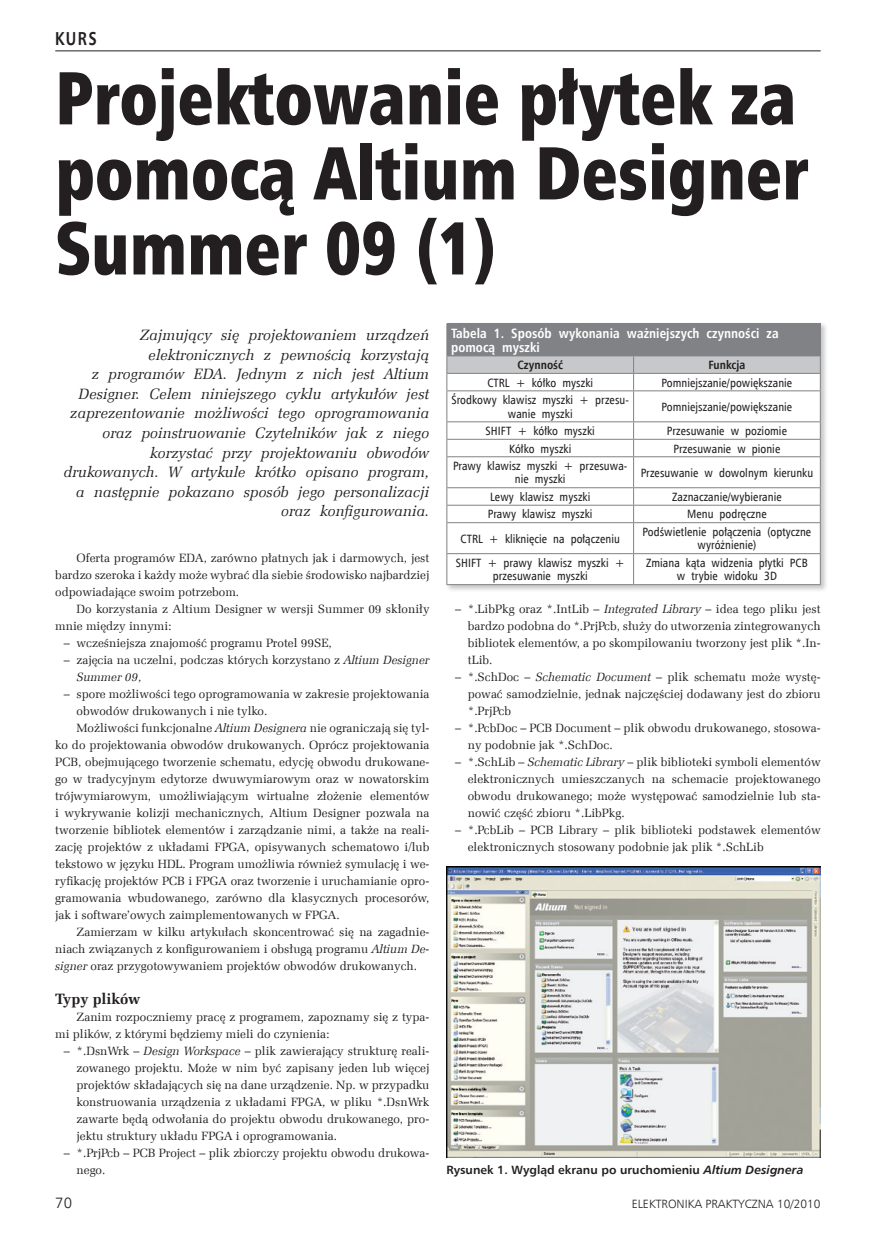
<style>
.page{position:relative;width:893px;height:1234px;background:#fff}
.page>*{position:absolute;margin:0;border:0;box-sizing:border-box;transform-origin:0 0}
._9_Tytul{font:75px/75px "Humnst 777 X Blk Cn EU";color:#231f20;scale:.9 1}
.t1{font:700 18.75px "Humnst 777 EU";color:#231f20;scale:.8 1}
._2_Lead{font:italic 15px/19.5px "Zapf Ellipt EU";letter-spacing:.005em;color:#231f20;text-align:right}
._3_Srodtytul{font:700 15px "Zapf Ellipt EU";color:#231f20}
.t2{font:15px "Humnst 777 Lt EU";color:#231f20}
._8_Tabela_Tytul{font:700 13.5px/13.5px "Humnst 777 Cn EU";letter-spacing:.005em;color:#fff}
._1_Body{font:12px/17px "Zapf Ellipt EU";color:#231f20;text-align:justify}
._7_Tabela{font:12px/13.5px "Humnst 777 Cn EU";letter-spacing:.005em;color:#231f20;text-align:center}
._4_Podpis{font:700 12px "Humnst 777 EU";color:#231f20}
.t3{font:12px "Humnst 777 Lt EU";color:#231f20}
._7_Tabela-2{font:700 12px "Humnst 777 Cn EU";letter-spacing:.005em;color:#231f20}
.s1{font-style:italic}
</style>
<div class="page">
<hr style="left:55px;top:51px;width:766px;height:1px;background:#231f20">
<div style="left:445px;top:321px;width:383px;height:271px;background:#231f20;opacity:.25"></div>
<div style="left:447px;top:324px;width:373px;height:32px;background:#808285"></div>
<svg style="left:447px;top:391px;width:373px;height:193px"></svg>
<hr style="left:446px;top:323px;width:188px;height:1px;background:#808285">
<hr style="left:446px;top:324px;width:1px;height:31px;background:#808285">
<hr style="left:634px;top:323px;width:187px;height:1px;background:#808285">
<hr style="left:820px;top:324px;width:1px;height:31px;background:#808285">
<hr style="left:446px;top:355px;width:188px;height:1px;background:#808285">
<hr style="left:634px;top:355px;width:187px;height:1px;background:#808285">
<svg style="left:446px;top:356px;width:375px;height:34px"></svg>
<hr style="left:446px;top:390px;width:188px;height:1px;background:#808285">
<hr style="left:446px;top:391px;width:1px;height:30px;background:#808285">
<hr style="left:634px;top:390px;width:187px;height:1px;background:#808285">
<hr style="left:633px;top:391px;width:1px;height:30px;background:#808285">
<hr style="left:820px;top:391px;width:1px;height:30px;background:#808285">
<hr style="left:446px;top:421px;width:188px;height:1px;background:#808285">
<hr style="left:634px;top:421px;width:187px;height:1px;background:#808285">
<hr style="left:446px;top:439px;width:188px;height:1px;background:#808285">
<svg style="left:446px;top:422px;width:1px;height:34px"></svg>
<hr style="left:634px;top:439px;width:187px;height:1px;background:#808285">
<svg style="left:633px;top:422px;width:1px;height:34px"></svg>
<svg style="left:820px;top:422px;width:1px;height:34px"></svg>
<hr style="left:446px;top:456px;width:188px;height:1px;background:#808285">
<hr style="left:446px;top:457px;width:1px;height:30px;background:#808285">
<hr style="left:634px;top:456px;width:187px;height:1px;background:#808285">
<hr style="left:633px;top:457px;width:1px;height:30px;background:#808285">
<hr style="left:820px;top:457px;width:1px;height:30px;background:#808285">
<hr style="left:446px;top:487px;width:188px;height:1px;background:#808285">
<hr style="left:634px;top:487px;width:187px;height:1px;background:#808285">
<hr style="left:446px;top:504px;width:188px;height:1px;background:#808285">
<svg style="left:446px;top:488px;width:1px;height:34px"></svg>
<hr style="left:634px;top:504px;width:187px;height:1px;background:#808285">
<svg style="left:633px;top:488px;width:1px;height:34px"></svg>
<svg style="left:820px;top:488px;width:1px;height:34px"></svg>
<hr style="left:446px;top:522px;width:188px;height:1px;background:#808285">
<hr style="left:446px;top:523px;width:1px;height:30px;background:#808285">
<hr style="left:634px;top:522px;width:187px;height:1px;background:#808285">
<hr style="left:633px;top:523px;width:1px;height:30px;background:#808285">
<hr style="left:820px;top:523px;width:1px;height:30px;background:#808285">
<hr style="left:446px;top:553px;width:188px;height:1px;background:#808285">
<hr style="left:446px;top:554px;width:1px;height:30px;background:#808285">
<hr style="left:634px;top:553px;width:187px;height:1px;background:#808285">
<hr style="left:633px;top:554px;width:1px;height:30px;background:#808285">
<hr style="left:820px;top:554px;width:1px;height:30px;background:#808285">
<hr style="left:446px;top:584px;width:188px;height:1px;background:#808285">
<hr style="left:634px;top:584px;width:187px;height:1px;background:#808285">
<img style="left:446px;top:866px;width:375px;height:291px">
<p class="t1" style="left:55px;top:27px;width:53px">KURS</p>
<p class="_9_Tytul" style="left:55px;top:61px;width:838px">Projektowanie płytek za pomocą Altium Designer<br>Summer 09 (1)</p>
<p class="_2_Lead" style="left:64px;top:326px;width:367px">Zajmujący się projektowaniem urządzeń elektronicznych z pewnością korzystają<br>z programów EDA. Jednym z nich jest Altium Designer. Celem niniejszego cyklu artykułów jest zaprezentowanie możliwości tego oprogramowania oraz poinstruowanie Czytelników jak z niego korzystać przy projektowaniu obwodów drukowanych. W artykule krótko opisano program, a następnie pokazano sposób jego personalizacji oraz konfigurowania.</p>
<p class="_1_Body" style="left:55px;top:549px;width:376px;text-indent:21px">Oferta programów EDA, zarówno płatnych jak i darmowych, jest bardzo szeroka i każdy może wybrać dla siebie środowisko najbardziej odpowiadające swoim potrzebom.</p>
<p class="_1_Body" style="left:55px;top:600px;width:376px;text-indent:21px">Do korzystania z Altium Designer w wersji Summer 09 skłoniły mnie między innymi:</p>
<p class="_1_Body" style="left:64px;top:634px;width:270px">– wcześniejsza znajomość programu Protel 99SE,</p>
<p class="_1_Body" style="left:77px;top:651px;width:354px;text-indent:-13px">– zajęcia na uczelni, podczas których korzystano z <span class="s1">Altium Designer<br>Summer 09</span>,</p>
<p class="_1_Body" style="left:77px;top:685px;width:354px;text-indent:-13px">– spore możliwości tego oprogramowania w zakresie projektowania obwodów drukowanych i nie tylko.</p>
<p class="_1_Body" style="left:55px;top:719px;width:376px;text-indent:21px">Możliwości funkcjonalne <span class="s1">Altium Designera</span> nie ograniczają się tyl&shy;ko do projektowania obwodów drukowanych. Oprócz projektowania PCB, obejmującego tworzenie schematu, edycję obwodu drukowane&shy;go w tradycyjnym edytorze dwuwymiarowym oraz w nowatorskim trójwymiarowym, umożliwiającym wirtualne złożenie elementów i wykrywanie kolizji mechanicznych, Altium Designer pozwala na tworzenie bibliotek elementów i zarządzanie nimi, a także na reali&shy;zację projektów z układami FPGA, opisywanych schematowo i/lub tekstowo w języku HDL. Program umożliwia również symulację i we&shy;ryfikację projektów PCB i FPGA oraz tworzenie i uruchamianie opro&shy;gramowania wbudowanego, zarówno dla klasycznych procesorów, jak i software’owych zaimplementowanych w FPGA.</p>
<p class="_1_Body" style="left:55px;top:923px;width:376px;text-indent:21px">Zamierzam w kilku artykułach skoncentrować się na zagadnie&shy;niach związanych z konfigurowaniem i obsługą programu <span class="s1">Altium De&shy;signer</span> oraz przygotowywaniem projektów obwodów drukowanych.</p>
<p class="_3_Srodtytul" style="left:55px;top:989px;width:87px">Typy plików</p>
<p class="_1_Body" style="left:55px;top:1008px;width:376px;text-indent:21px">Zanim rozpoczniemy pracę z programem, zapoznamy się z typa&shy;mi plików, z którymi będziemy mieli do czynienia:</p>
<p class="_1_Body" style="left:77px;top:1042px;width:354px;text-indent:-13px">– *.DsnWrk – <span class="s1">Design Workspace</span> – plik zawierający strukturę reali&shy;zowanego projektu. Może w nim być zapisany jeden lub więcej projektów składających się na dane urządzenie. Np. w przypadku konstruowania urządzenia z układami FPGA, w pliku *.DsnWrk zawarte będą odwołania do projektu obwodu drukowanego, pro&shy;jektu struktury układu FPGA i oprogramowania.</p>
<p class="_1_Body" style="left:77px;top:1144px;width:354px;text-indent:-13px">– *.PrjPcb – PCB Project – plik zbiorczy projektu obwodu drukowa&shy;nego.</p>
<p class="_8_Tabela_Tytul" style="left:451px;top:326px;width:329px">Tabela 1. Sposób wykonania ważniejszych czynności za pomocą myszki</p>
<p class="_7_Tabela-2" style="left:517px;top:357px;width:47px">Czynność</p>
<p class="_7_Tabela-2" style="left:708px;top:357px;width:39px">Funkcja</p>
<p class="_7_Tabela" style="left:487px;top:375px;width:107px">CTRL + kółko myszki</p>
<p class="_7_Tabela" style="left:662px;top:375px;width:132px">Pomniejszanie/powiększanie</p>
<p class="_7_Tabela" style="left:451px;top:393px;width:179px">Środkowy klawisz myszki + przesu&shy;wanie myszki</p>
<p class="_7_Tabela" style="left:662px;top:400px;width:132px">Pomniejszanie/powiększanie</p>
<p class="_7_Tabela" style="left:486px;top:424px;width:111px">SHIFT + kółko myszki</p>
<p class="_7_Tabela" style="left:667px;top:424px;width:122px">Przesuwanie w poziomie</p>
<p class="_7_Tabela" style="left:509px;top:441px;width:64px">Kółko myszki</p>
<p class="_7_Tabela" style="left:674px;top:441px;width:108px">Przesuwanie w pionie</p>
<p class="_7_Tabela" style="left:453px;top:459px;width:176px">Prawy klawisz myszki + przesuwa&shy;nie myszki</p>
<p class="_7_Tabela" style="left:641px;top:465px;width:174px">Przesuwanie w dowolnym kierunku</p>
<p class="_7_Tabela" style="left:490px;top:490px;width:102px">Lewy klawisz myszki</p>
<p class="_7_Tabela" style="left:672px;top:490px;width:111px">Zaznaczanie/wybieranie</p>
<p class="_7_Tabela" style="left:488px;top:507px;width:106px">Prawy klawisz myszki</p>
<p class="_7_Tabela" style="left:687px;top:507px;width:81px">Menu podręczne</p>
<p class="_7_Tabela" style="left:461px;top:531px;width:161px">CTRL + kliknięcie na połączeniu</p>
<p class="_7_Tabela" style="left:643px;top:525px;width:170px">Podświetlenie połączenia (optyczne wyróżnienie)</p>
<p class="_7_Tabela" style="left:456px;top:555px;width:170px">SHIFT + prawy klawisz myszki + przesuwanie myszki</p>
<p class="_7_Tabela" style="left:646px;top:555px;width:163px">Zmiana kąta widzenia płytki PCB w trybie widoku 3D</p>
<p class="_1_Body" style="left:468px;top:600px;width:354px;text-indent:-13px">– *.LibPkg oraz *.IntLib – <span class="s1">Integrated Library</span> – idea tego pliku jest bardzo podobna do *.PrjPcb, służy do utworzenia zintegrowanych bibliotek elementów, a po skompilowaniu tworzony jest plik *.In&shy;tLib.</p>
<p class="_1_Body" style="left:468px;top:668px;width:354px;text-indent:-13px">– *.SchDoc – <span class="s1">Schematic Document</span> – plik schematu może wystę&shy;pować samodzielnie, jednak najczęściej dodawany jest do zbioru *.PrjPcb</p>
<p class="_1_Body" style="left:468px;top:719px;width:354px;text-indent:-13px">– *.PcbDoc – PCB Document – plik obwodu drukowanego, stosowa&shy;ny podobnie jak *.SchDoc.</p>
<p class="_1_Body" style="left:468px;top:753px;width:354px;text-indent:-13px">– *.SchLib – <span class="s1">Schematic Library</span> – plik biblioteki symboli elementów elektronicznych umieszczanych na schemacie projektowanego obwodu drukowanego; może występować samodzielnie lub sta&shy;nowić część zbioru *.LibPkg.</p>
<p class="_1_Body" style="left:468px;top:821px;width:354px;text-indent:-13px">– *.PcbLib – PCB Library – plik biblioteki podstawek elementów elektronicznych stosowany podobnie jak plik *.SchLib</p>
<p class="_4_Podpis" style="left:446px;top:1162px;width:359px">Rysunek 1. Wygląd ekranu po uruchomieniu <span class="s1">Altium Designera</span></p>
<p class="t2" style="left:55px;top:1193px;width:18px">70</p>
<p class="t3" style="left:632px;top:1196px;width:191px">ELEKTRONIKA PRAKTYCZNA 10/2010</p>
</div>
